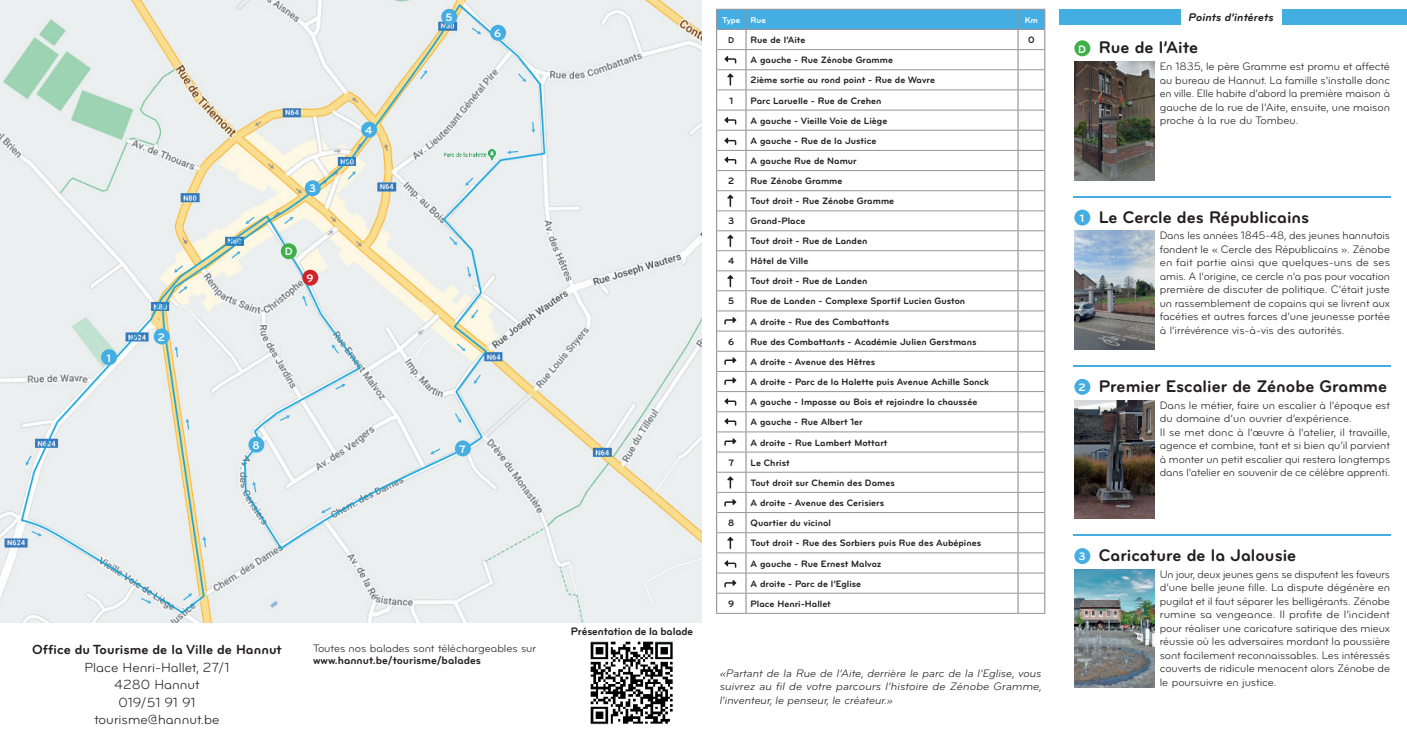
<style>
.page{position:relative;width:1407px;height:745px;background:#fff}
.page>*{position:absolute;margin:0;border:0;box-sizing:border-box;transform-origin:0 0}
.t1{font:17.5px "Bryant Bold Alternate";color:#231f20}
.t2{font:13.75px/17.5px "Bryant Regular Alternate";color:#231f20;text-align:center}
.t3{font:13.75px "Bryant Bold Alternate";color:#231f20}
.t4{font:italic 700 11.5px "Bryant";color:#231f20}
.t5{font:11.25px/13.5px "Bryant Regular Alternate";color:#231f20;text-align:justify}
.t6{font:11.25px/13.5px "Bryant Regular Alternate";color:#231f20;text-align:justify;scale:.96 1}
.t7{font:italic 11.25px/13.5px "Bryant";color:#231f20;text-align:justify}
.t8{font:11.25px "Bryant Bold Alternate";letter-spacing:-.005em;color:#231f20}
.t9{font:700 11.25px "Bryant";color:#fff}
.t10{font:9.62px/20.1px "Bryant Bold Alternate";color:#231f20}
.t11{font:8.75px "Bryant Bold Alternate";color:#fff}
.t12{font:8.75px "Bryant Bold Alternate";color:#231f20}
.s1{font-family:"Bryant";font-weight:700;font-size:11.25px;color:#fff}
</style>
<div class="page">
<img style="left:0;top:0;width:702px;height:622px">
<div style="left:1059px;top:9px;width:348px;height:16px;background:#44aee2"></div>
<div style="left:1181px;top:7px;width:100px;height:20px;background:#fff"></div>
<div style="left:1074px;top:547px;width:16px;height:16px;background:#44aee2;border-radius:50%"></div>
<img style="left:1074px;top:569px;width:80px;height:118px">
<div style="left:1074px;top:40px;width:16px;height:16px;background:#40ae49;border-radius:50%"></div>
<img style="left:1074px;top:61px;width:80px;height:119px">
<hr style="left:1073px;top:196px;width:317px;height:1px;background:#44aee2">
<div style="left:1074px;top:209px;width:16px;height:16px;background:#44aee2;border-radius:50%"></div>
<img style="left:1074px;top:231px;width:80px;height:118px">
<hr style="left:1073px;top:365px;width:317px;height:1px;background:#44aee2">
<div style="left:1074px;top:378px;width:16px;height:16px;background:#44aee2;border-radius:50%"></div>
<img style="left:1074px;top:400px;width:80px;height:118px">
<hr style="left:1073px;top:534px;width:317px;height:1px;background:#44aee2">
<div style="left:101px;top:349px;width:16px;height:16px;background:#44aee2;border-radius:50%"></div>
<div style="left:154px;top:328px;width:16px;height:16px;background:#44aee2;border-radius:50%"></div>
<div style="left:305px;top:180px;width:16px;height:16px;background:#44aee2;border-radius:50%"></div>
<div style="left:361px;top:122px;width:16px;height:15px;background:#44aee2;border-radius:50%"></div>
<div style="left:441px;top:9px;width:16px;height:16px;background:#44aee2;border-radius:50%"></div>
<div style="left:490px;top:25px;width:16px;height:16px;background:#44aee2;border-radius:50%"></div>
<div style="left:248px;top:436px;width:16px;height:16px;background:#44aee2;border-radius:50%"></div>
<div style="left:455px;top:440px;width:16px;height:16px;background:#44aee2;border-radius:50%"></div>
<div style="left:302px;top:269px;width:16px;height:16px;background:#d1232a;border-radius:50%"></div>
<div style="left:281px;top:243px;width:16px;height:16px;background:#40ae49;border-radius:50%"></div>
<svg style="left:101px;top:350px;width:5px;height:11px"></svg>
<svg style="left:25px;top:454px;width:8px;height:11px"></svg>
<svg style="left:174px;top:264px;width:10px;height:9px"></svg>
<svg style="left:245px;top:215px;width:11px;height:9px"></svg>
<svg style="left:230px;top:250px;width:11px;height:10px"></svg>
<svg style="left:283px;top:216px;width:11px;height:9px"></svg>
<svg style="left:346px;top:171px;width:10px;height:10px"></svg>
<svg style="left:419px;top:70px;width:9px;height:11px"></svg>
<svg style="left:470px;top:26px;width:11px;height:9px"></svg>
<svg style="left:517px;top:72px;width:9px;height:10px"></svg>
<svg style="left:531px;top:120px;width:4px;height:13px"></svg>
<svg style="left:507px;top:150px;width:12px;height:4px"></svg>
<svg style="left:465px;top:176px;width:10px;height:10px"></svg>
<svg style="left:448px;top:235px;width:10px;height:10px"></svg>
<svg style="left:466px;top:265px;width:5px;height:12px"></svg>
<svg style="left:471px;top:308px;width:8px;height:10px"></svg>
<svg style="left:455px;top:342px;width:11px;height:9px"></svg>
<svg style="left:473px;top:373px;width:9px;height:11px"></svg>
<svg style="left:430px;top:447px;width:12px;height:7px"></svg>
<svg style="left:321px;top:506px;width:11px;height:7px"></svg>
<svg style="left:252px;top:481px;width:5px;height:12px"></svg>
<svg style="left:279px;top:414px;width:11px;height:8px"></svg>
<svg style="left:334px;top:383px;width:11px;height:7px"></svg>
<svg style="left:331px;top:344px;width:9px;height:11px"></svg>
<svg style="left:302px;top:295px;width:6px;height:12px"></svg>
<svg style="left:454px;top:411px;width:8px;height:12px"></svg>
<svg style="left:177px;top:285px;width:11px;height:10px"></svg>
<svg style="left:182px;top:592px;width:10px;height:9px"></svg>
<svg style="left:202px;top:536px;width:5px;height:12px"></svg>
<svg style="left:185px;top:418px;width:5px;height:12px"></svg>
<svg style="left:174px;top:346px;width:5px;height:12px"></svg>
<svg style="left:30px;top:529px;width:12px;height:7px"></svg>
<svg style="left:140px;top:596px;width:11px;height:7px"></svg>
<svg style="left:716px;top:9px;width:329px;height:604px"></svg>
<img style="left:440px;top:145px;width:58px;height:21px">
<img style="left:590px;top:641px;width:83px;height:82px">
<p class="t9" style="left:106px;top:351px;width:6px">1</p>
<p class="t9" style="left:158px;top:330px;width:9px">2</p>
<p class="t9" style="left:309px;top:182px;width:9px">3</p>
<p class="t9" style="left:285px;top:245px;width:9px">D</p>
<p class="t9" style="left:306px;top:271px;width:9px">9</p>
<p class="t9" style="left:365px;top:123px;width:9px">4</p>
<p class="t9" style="left:445px;top:11px;width:9px">5</p>
<p class="t9" style="left:494px;top:27px;width:9px">6</p>
<p class="t9" style="left:252px;top:438px;width:9px">8</p>
<p class="t9" style="left:459px;top:442px;width:8px">7</p>
<p class="t3" style="left:32px;top:643px;width:251px">Office du Tourisme de la Ville de Hannut</p>
<p class="t2" style="left:84px;top:659px;width:146px">Place Henri-Hallet, 27/1<br>4280 Hannut<br>019/51 91 91 tourisme@hannut.be</p>
<p class="t5" style="left:313px;top:642px;width:225px">Toutes nos balades sont téléchargeables sur</p>
<p class="t8" style="left:313px;top:655px;width:169px">www.hannut.be/tourisme/balades</p>
<p class="t8" style="left:571px;top:626px;width:124px">Présentation de la balade</p>
<p class="t11" style="left:722px;top:16px;width:45px">Type Rue</p>
<p class="t11" style="left:1025px;top:16px;width:15px">Km</p>
<p class="t12" style="left:728px;top:36px;width:8px">D</p>
<p class="t10" style="left:750px;top:30px;width:56px">Rue de l’Aite</p>
<p class="t10" style="left:1028px;top:30px;width:8px">0</p>
<p class="t10" style="left:750px;top:51px;width:186px">A gauche - Rue Zénobe Gramme<br>2ième sortie au rond point - Rue de Wavre</p>
<p class="t10" style="left:729px;top:91px;width:5px">1</p>
<p class="t10" style="left:750px;top:91px;width:138px">Parc Laruelle - Rue de Crehen<br>A gauche - Vieille Voie de Liège<br>A gauche - Rue de la Justice<br>A gauche Rue de Namur</p>
<p class="t10" style="left:728px;top:171px;width:8px">2</p>
<p class="t10" style="left:750px;top:171px;width:145px">Rue Zénobe Gramme<br>Tout droit - Rue Zénobe Gramme</p>
<p class="t10" style="left:728px;top:212px;width:8px">3</p>
<p class="t10" style="left:750px;top:212px;width:118px">Grand-Place<br>Tout droit - Rue de Landen</p>
<p class="t10" style="left:728px;top:251px;width:8px">4</p>
<p class="t10" style="left:750px;top:252px;width:118px">Hôtel de Ville<br>Tout droit - Rue de Landen</p>
<p class="t10" style="left:728px;top:292px;width:8px">5</p>
<p class="t10" style="left:750px;top:292px;width:216px">Rue de Landen - Complexe Sportif Lucien Guston<br>A droite - Rue des Combattants</p>
<p class="t10" style="left:728px;top:332px;width:8px">6</p>
<p class="t10" style="left:750px;top:332px;width:240px">Rue des Combattants - Académie Julien Gerstmans<br>A droite - Avenue des Hêtres<br>A droite - Parc de la Halette puis Avenue Achille Sonck A gauche - Impasse au Bois et rejoindre la chaussée<br>A gauche - Rue Albert 1er<br>A droite - Rue Lambert Mottart</p>
<p class="t10" style="left:728px;top:453px;width:7px">7</p>
<p class="t10" style="left:750px;top:453px;width:146px">Le Christ<br>Tout droit sur Chemin des Dames<br>A droite - Avenue des Cerisiers</p>
<p class="t10" style="left:728px;top:513px;width:8px">8</p>
<p class="t10" style="left:750px;top:513px;width:232px">Quartier du vicinal<br>Tout droit - Rue des Sorbiers puis Rue des Aubépines<br>A gauche - Rue Ernest Malvoz<br>A droite - Parc de l’Eglise</p>
<p class="t10" style="left:728px;top:594px;width:8px">9</p>
<p class="t10" style="left:750px;top:594px;width:82px">Place Henri-Hallet</p>
<p class="t7" style="left:720px;top:666px;width:323px">«Partant de la Rue de l’Aite, derrière le parc de la l’Eglise, vous suivrez au fil de votre parcours l’histoire de Zénobe Gramme, l’inventeur, le penseur, le créateur.»</p>
<p class="t4" style="left:1188px;top:10px;width:87px">Points d’intérets</p>
<h1 class="t1" style="left:1078px;top:41px;width:122px"><span class="s1">D</span> Rue de l’Aite</h1>
<p class="t5" style="left:1160px;top:60px;width:232px">En 1835, le père Gramme est promu et affecté au bureau de Hannut. La famille s’installe donc en ville. Elle habite d’abord la première maison à gauche de la rue de l’Aite, ensuite, une maison proche à la rue du Tombeu.</p>
<h1 class="t1" style="left:1080px;top:210px;width:231px"><span class="s1">1</span> Le Cercle des Républicains</h1>
<p class="t5" style="left:1160px;top:229px;width:232px">Dans les années 1845-48, des jeunes hannutois fondent le « Cercle des Républicains ». Zénobe en fait partie ainsi que quelques-uns de ses amis. A l’origine, ce cercle n’a pas pour vocation première de discuter de politique. C’était juste un rassemblement de copains qui se livrent aux facéties et autres farces d’une jeunesse portée à l’irrévérence vis-à-vis des autorités.</p>
<h1 class="t1" style="left:1078px;top:379px;width:310px"><span class="s1">2</span> Premier Escalier de Zénobe Gramme</h1>
<p class="t5" style="left:1160px;top:398px;width:232px;text-align:left">Dans le métier, faire un escalier à l’époque est du domaine d’un ouvrier d’expérience.<br>Il se met donc à l’œuvre à l’atelier, il travaille, agence et combine, tant et si bien qu’il parvient à monter un petit escalier qui restera longtemps dans l’atelier en souvenir de ce célèbre apprenti.</p>
<h1 class="t1" style="left:1078px;top:548px;width:219px"><span class="s1">3</span> Caricature de la Jalousie</h1>
<p class="t6" style="left:1160px;top:567px;width:241px">Un jour, deux jeunes gens se disputent les faveurs d’une belle jeune fille. La dispute dégénère en pugilat et il faut séparer les belligérants. Zénobe rumine sa vengeance. Il profite de l’incident pour réaliser une caricature satirique des mieux réussie où les adversaires mordant la poussière sont facilement reconnaissables. Les intéressés couverts de ridicule menacent alors Zénobe de le poursuivre en justice.</p>
</div>
